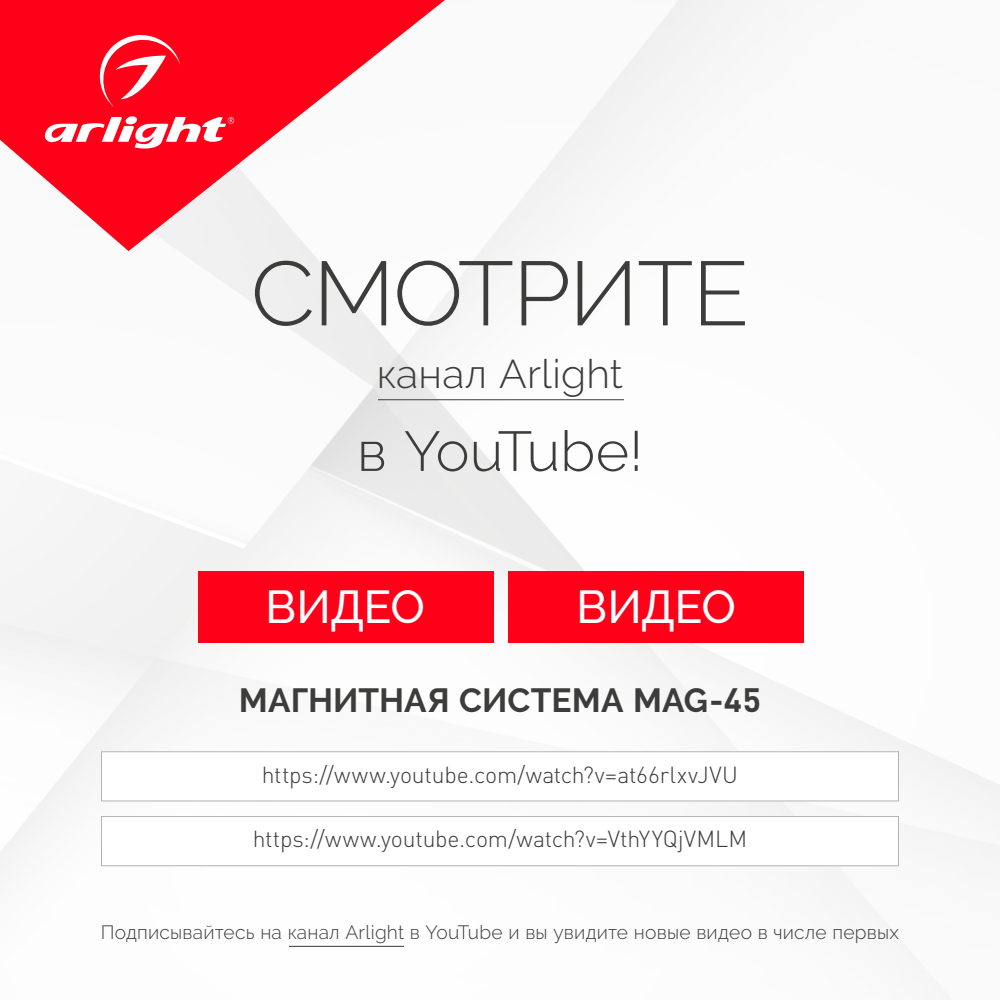
<style>
.page{position:relative;width:1000px;height:1000px;background:#fff}
.page>*{position:absolute;margin:0;border:0;box-sizing:border-box;transform-origin:0 0}
.t1{font:300 90.6px "Raleway";letter-spacing:-.015em;color:#3c3c3b}
.t2{font:300 56px "Raleway";letter-spacing:-.045em;color:#3c3c3b}
.t3{font:500 46px "Raleway";letter-spacing:-.01em;color:#fff}
.t4{font:300 40px "Raleway";letter-spacing:.005em;color:#3c3c3b}
.t5{font:700 33.4px "Raleway";color:#3c3c3b}
.t6{font:300 23px "DIN Pro";letter-spacing:-.01em;color:#3c3c3b}
.t7{font:300 19.2px "Raleway";letter-spacing:.015em;color:#3c3c3b}
.s1{font-family:"DIN Pro"}
</style>
<div class="page">
<img style="left:0;top:0;width:1000px;height:985px">
<svg style="left:0;top:0;width:445px;height:251px;fill:#ff0019"></svg>
<svg style="left:41px;top:116px;width:193px;height:36px"></svg>
<svg style="left:94px;top:29px;width:87px;height:78px;background:#ff2b40"></svg>
<div style="left:102px;top:752px;width:797px;height:49px;background:#fff"></div>
<div style="left:101px;top:751px;width:798px;height:50px;border:1px solid #b2b2b1"></div>
<div style="left:198px;top:571px;width:295px;height:71px;background:#ff0019"></div>
<hr style="left:378px;top:399px;width:246px;height:1px;background:#3c3c3b">
<hr style="left:289px;top:946px;width:115px;height:1px;background:#3c3c3b">
<div style="left:509px;top:571px;width:295px;height:71px;background:#ff0019"></div>
<div style="left:102px;top:817px;width:797px;height:49px;background:#fff"></div>
<div style="left:101px;top:816px;width:798px;height:50px;border:1px solid #b2b2b1"></div>
<h1 class="t1" style="left:251px;top:241px;width:500px">СМОТРИТЕ</h1>
<h3 class="t4" style="left:377px;top:350px;width:248px">канал Arlight</h3>
<h2 class="t2" style="left:357px;top:418px;width:288px">в YouTube!</h2>
<h3 class="t3" style="left:266px;top:580px;width:160px">ВИДЕО</h3>
<h3 class="t3" style="left:577px;top:580px;width:160px">ВИДЕО</h3>
<h3 class="t5" style="left:239px;top:682px;width:524px">МАГНИТНАЯ СИСТЕМА MAG-<span class="s1">45</span></h3>
<p class="t6" style="left:262px;top:764px;width:478px">https://www.youtube.com/watch?v=at66rlxvJVU</p>
<p class="t6" style="left:253px;top:829px;width:496px">https://www.youtube.com/watch?v=VthYYQjVMLM</p>
<p class="t7" style="left:101px;top:921px;width:800px">Подписывайтесь на канал Arlight в YouTube и вы увидите новые видео в числе первых</p>
</div>
